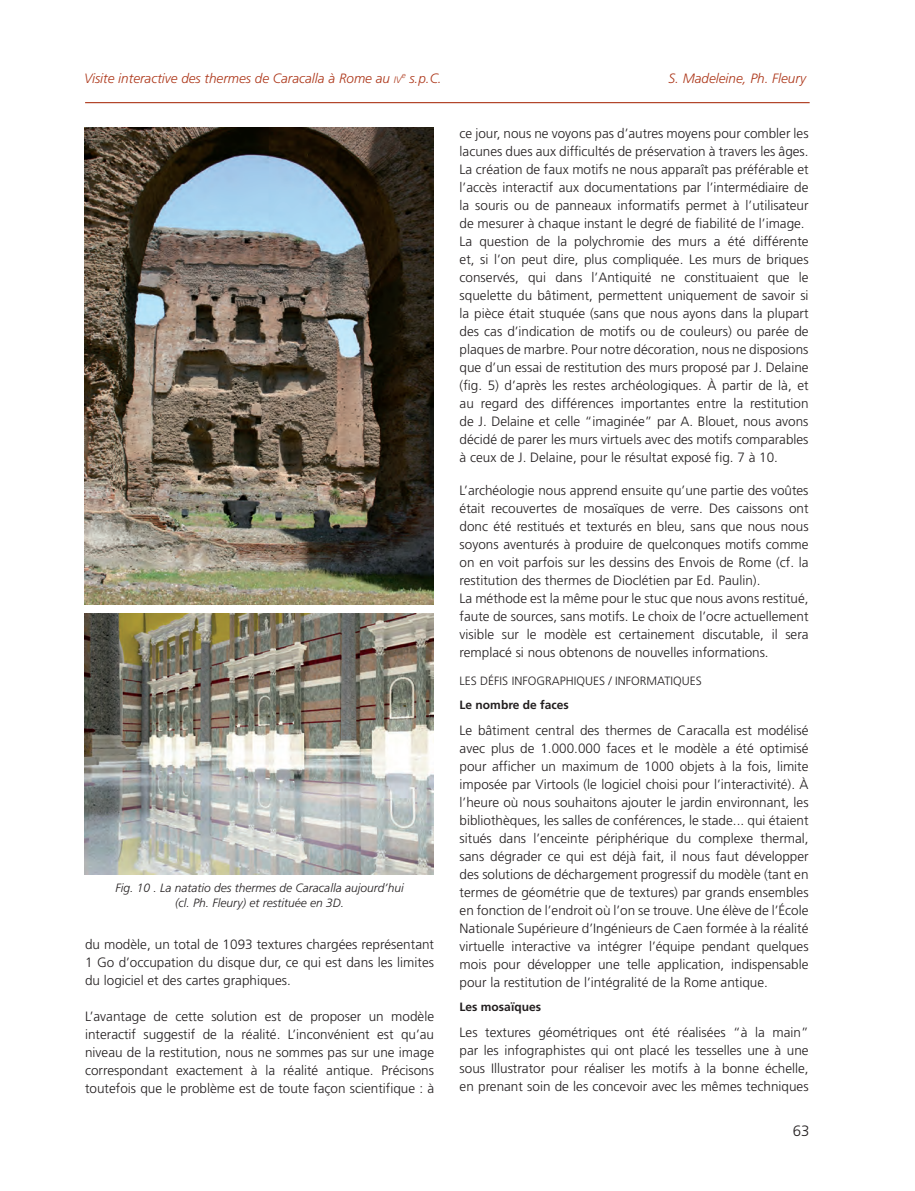
<style>
.page{position:relative;width:915px;height:1191px;background:#fff}
.page>*{position:absolute;margin:0;border:0;box-sizing:border-box;transform-origin:0 0}
.t1{font:300 15px "Frutiger";color:#231f20}
.t2{font:300 13.5px/18px "Frutiger";color:#231f20;text-align:justify}
.t3{font:italic 300 13.5px "Frutiger";color:#ad371a}
.t4{font:italic 300 12px/14.4px "Frutiger";color:#231f20;text-align:center}
.t5{font:300 12px "Frutiger";color:#231f20}
.t6{font:700 12px "Frutiger";color:#231f20}
.s1{font-size:9.45px}
</style>
<div class="page">
<hr style="left:85px;top:102px;width:724px;height:1px;background:#ad371a">
<img style="left:84px;top:128px;width:349px;height:477px">
<img style="left:84px;top:613px;width:349px;height:261px">
<p class="t3" style="left:84px;top:70px;width:359px">Visite interactive des thermes de Caracalla à Rome au <span class="s1">iv</span><sup>e</sup> s.p.C.</p>
<p class="t3" style="left:668px;top:70px;width:139px">S. Madeleine, Ph. Fleury</p>
<p class="t4" style="left:115px;top:881px;width:290px">Fig. 10 . La natatio des thermes de Caracalla aujourd’hui (cl. Ph. Fleury) et restituée en 3D.</p>
<p class="t2" style="left:85px;top:935px;width:350px">du modèle, un total de 1093 textures chargées représentant 1 Go d’occupation du disque dur, ce qui est dans les limites du logiciel et des cartes graphiques.</p>
<p class="t2" style="left:85px;top:1007px;width:350px">L’avantage de cette solution est de proposer un modèle interactif suggestif de la réalité. L’inconvénient est qu’au niveau de la restitution, nous ne sommes pas sur une image correspondant exactement à la réalité antique. Précisons toutefois que le problème est de toute façon scientifique : à</p>
<p class="t2" style="left:459px;top:124px;width:350px;text-align:left">ce jour, nous ne voyons pas d’autres moyens pour combler les lacunes dues aux difficultés de préservation à travers les âges.<br>La création de faux motifs ne nous apparaît pas préférable et l’accès interactif aux documentations par l’intermédiaire de la souris ou de panneaux informatifs permet à l’utilisateur de mesurer à chaque instant le degré de fiabilité de l’image.<br>La question de la polychromie des murs a été différente et, si l’on peut dire, plus compliquée. Les murs de briques conservés, qui dans l’Antiquité ne constituaient que le squelette du bâtiment, permettent uniquement de savoir si la pièce était stuquée (sans que nous ayons dans la plupart des cas d’indication de motifs ou de couleurs) ou parée de plaques de marbre. Pour notre décoration, nous ne disposions que d’un essai de restitution des murs proposé par J. Delaine (fig. 5) d’après les restes archéologiques. À partir de là, et au regard des différences importantes entre la restitution de J. Delaine et celle “imaginée” par A. Blouet, nous avons décidé de parer les murs virtuels avec des motifs comparables à ceux de J. Delaine, pour le résultat exposé fig. 7 à 10.</p>
<p class="t2" style="left:459px;top:481px;width:350px;text-align:left">L’archéologie nous apprend ensuite qu’une partie des voûtes était recouvertes de mosaïques de verre. Des caissons ont donc été restitués et texturés en bleu, sans que nous nous soyons aventurés à produire de quelconques motifs comme on en voit parfois sur les dessins des Envois de Rome (cf. la restitution des thermes de Dioclétien par Ed. Paulin).<br>La méthode est la même pour le stuc que nous avons restitué, faute de sources, sans motifs. Le choix de l’ocre actuellement visible sur le modèle est certainement discutable, il sera remplacé si nous obtenons de nouvelles informations.</p>
<p class="t5" style="left:459px;top:674px;width:85px">Les défis infograph</p>
<p class="t5" style="left:573px;top:674px;width:19px">iques</p>
<p class="t5" style="left:608px;top:674px;width:40px">/ informat</p>
<p class="t5" style="left:670px;top:674px;width:19px">iques</p>
<p class="t6" style="left:459px;top:697px;width:111px">Le nombre de faces</p>
<p class="t2" style="left:459px;top:721px;width:350px">Le bâtiment central des thermes de Caracalla est modélisé avec plus de 1.000.000 faces et le modèle a été optimisé pour afficher un maximum de 1000 objets à la fois, limite imposée par Virtools (le logiciel choisi pour l’interactivité). À l’heure où nous souhaitons ajouter le jardin environnant, les bibliothèques, les salles de conférences, le stade... qui étaient situés dans l’enceinte périphérique du complexe thermal, sans dégrader ce qui est déjà fait, il nous faut développer des solutions de déchargement progressif du modèle (tant en termes de géométrie que de textures) par grands ensembles en fonction de l’endroit où l’on se trouve. Une élève de l’École Nationale Supérieure d’Ingénieurs de Caen formée à la réalité virtuelle interactive va intégrer l’équipe pendant quelques mois pour développer une telle application, indispensable pour la restitution de l’intégralité de la Rome antique.</p>
<p class="t6" style="left:459px;top:999px;width:83px">Les mosaïques</p>
<p class="t2" style="left:459px;top:1023px;width:350px">Les textures géométriques ont été réalisées “à la main” par les infographistes qui ont placé les tesselles une à une sous Illustrator pour réaliser les motifs à la bonne échelle, en prenant soin de les concevoir avec les mêmes techniques</p>
<p class="t1" style="left:792px;top:1122px;width:18px">63</p>
</div>
